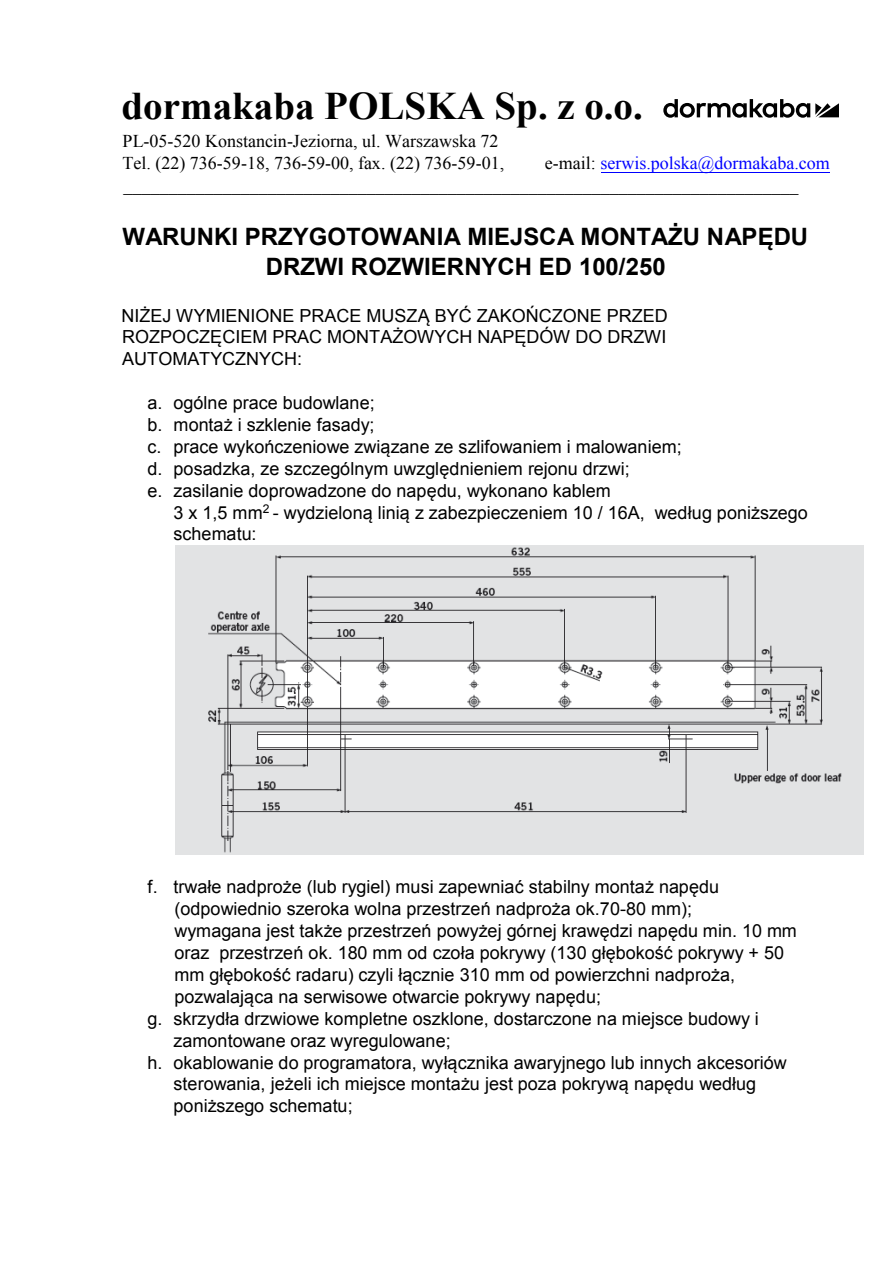
<style>
.page{position:relative;width:893px;height:1263px;background:#fff}
.page>*{position:absolute;margin:0;border:0;box-sizing:border-box;transform-origin:0 0}
.t1{font:700 39px "Times New Roman";color:#000}
.t2{font:700 24px "Arial";color:#000}
.t3{font:700 24px "Arial";color:#000}
.t4{font:18px/21.9px "Arial";color:#000}
.t5{font:18px/22.2px "Times New Roman";color:#000}
.t6{font:18px "Arial";color:#000}
.s1{color:#00f}
.s2{font-style:inherit}
</style>
<div class="page">
<hr style="left:601px;top:172px;width:228px;height:1px;background:#00f">
<img style="left:176px;top:545px;width:687px;height:309px">
<svg style="left:663px;top:99px;width:176px;height:19px"></svg>
<h1 class="t1" style="left:122px;top:79px;width:523px">dormakaba POLSKA Sp. z o.o.</h1>
<p class="t5" style="left:123px;top:130px;width:383px">PL-05-520 Konstancin-Jeziorna, ul. Warszawska 72<br>Tel. (22) 736-59-18, 736-59-00, fax. (22) 736-59-01,</p>
<p class="t5" style="left:123px;top:152px;width:708px;line-height:21.6px;text-indent:421px">e-mail: <span class="s1">serwis.polska@dormakaba.com </span>___________________________________________________________________________</p>
<h2 class="t2" style="left:122px;top:220px;width:687px">WARUNKI PRZYGOTOWANIA MIEJSCA MONTAŻU NAPĘDU</h2>
<h2 class="t3" style="left:266px;top:251px;width:401px">DRZWI ROZWIERNYCH ED 100/250</h2>
<p class="t4" style="left:122px;top:305px;width:548px;line-height:21.5px;text-align:justify">NI<span class="s2">Ż</span>EJ WYMIENIONE PRACE MUSZ<span class="s2">Ą</span> BY<span class="s2">Ć</span> ZAKO<span class="s2">Ń</span>CZONE PRZED ROZPOCZ<span class="s2">Ę</span>CIEM PRAC MONTA<span class="s2">Ż</span>OWYCH <span class="s2">NAPĘDÓW DO</span> DRZWI AUTOMATYCZNYCH:</p>
<p class="t4" style="left:147px;top:392px;width:536px">a. <span class="s2">ogól</span>ne prace budowlane;<br>b. monta<span class="s2">ż</span> i szklenie fasady;<br>c. prace wyko<span class="s2">ń</span>czeniowe zwi<span class="s2">ą</span>zane ze szlifowaniem i malowaniem; d. <span class="s2">posadzka, ze szczególnym uwzglę</span>dnieniem rejonu drzwi;<br>e. zasilanie doprowadzone do nap<span class="s2">ę</span>du, wykonano kablem</p>
<p class="t4" style="left:174px;top:502px;width:636px;line-height:21.5px">3 x 1,5 mm<sup>2</sup> - wydzielon<span class="s2">ą</span> lini<span class="s2">ą</span> z zabezpieczeniem 10 / 16A, wed<span class="s2">ł</span>ug poni<span class="s2">ż</span>szego schematu:</p>
<p class="t4" style="left:147px;top:876px;width:573px">f. trwa<span class="s2">ł</span>e nadpro<span class="s2">ż</span>e (lub rygiel) musi zapewnia<span class="s2">ć</span> stabilny monta<span class="s2">ż</span> nap<span class="s2">ę</span>du</p>
<p class="t4" style="left:174px;top:898px;width:519px">(odpowiednio szeroka wolna przestrze<span class="s2">ń</span> nadpro<span class="s2">ż</span>a ok.70-80 mm);</p>
<p class="t4" style="left:174px;top:920px;width:624px">wymagana jest tak<span class="s2">ż</span>e przestrze<span class="s2">ń</span> powy<span class="s2">żej górnej krawę</span>dzi nap<span class="s2">ę</span>du min. 10 mm</p>
<p class="t4" style="left:174px;top:942px;width:611px">oraz przestrze<span class="s2">ń</span> ok. 180 mm od czo<span class="s2">ł</span>a pokrywy (130 <span class="s2">głębokość pokrywy</span> + 50</p>
<p class="t6" style="left:174px;top:962px;width:562px"><span class="s2">mm</span> głębokość radaru) czyli łącznie <span class="s2">310 mm od powierzchni nadpro</span>ż<span class="s2">a,</span></p>
<p class="t4" style="left:174px;top:986px;width:428px">pozwalaj<span class="s2">ą</span>ca na serwisowe otwarcie pokrywy nap<span class="s2">ę</span>du;</p>
<p class="t4" style="left:147px;top:1008px;width:613px">g. skrzyd<span class="s2">ł</span>a drzwiowe kompletne oszklone, dostarczone na miejsce budowy i</p>
<p class="t4" style="left:174px;top:1029px;width:279px">zamontowane oraz wyregulowane;</p>
<p class="t6" style="left:147px;top:1050px;width:641px"><span class="s2">h. okablowanie do programatora, wy</span>łącznika awaryjnego lub innych akcesoriów</p>
<p class="t4" style="left:174px;top:1073px;width:584px">sterowania, je<span class="s2">ż</span>eli ich miejsce monta<span class="s2">ż</span>u jest poza pokryw<span class="s2">ą</span> nap<span class="s2">ę</span>du <span class="s2">według</span></p>
<p class="t6" style="left:174px;top:1093px;width:181px">poniższego schematu<span class="s2">;</span></p>
</div>
